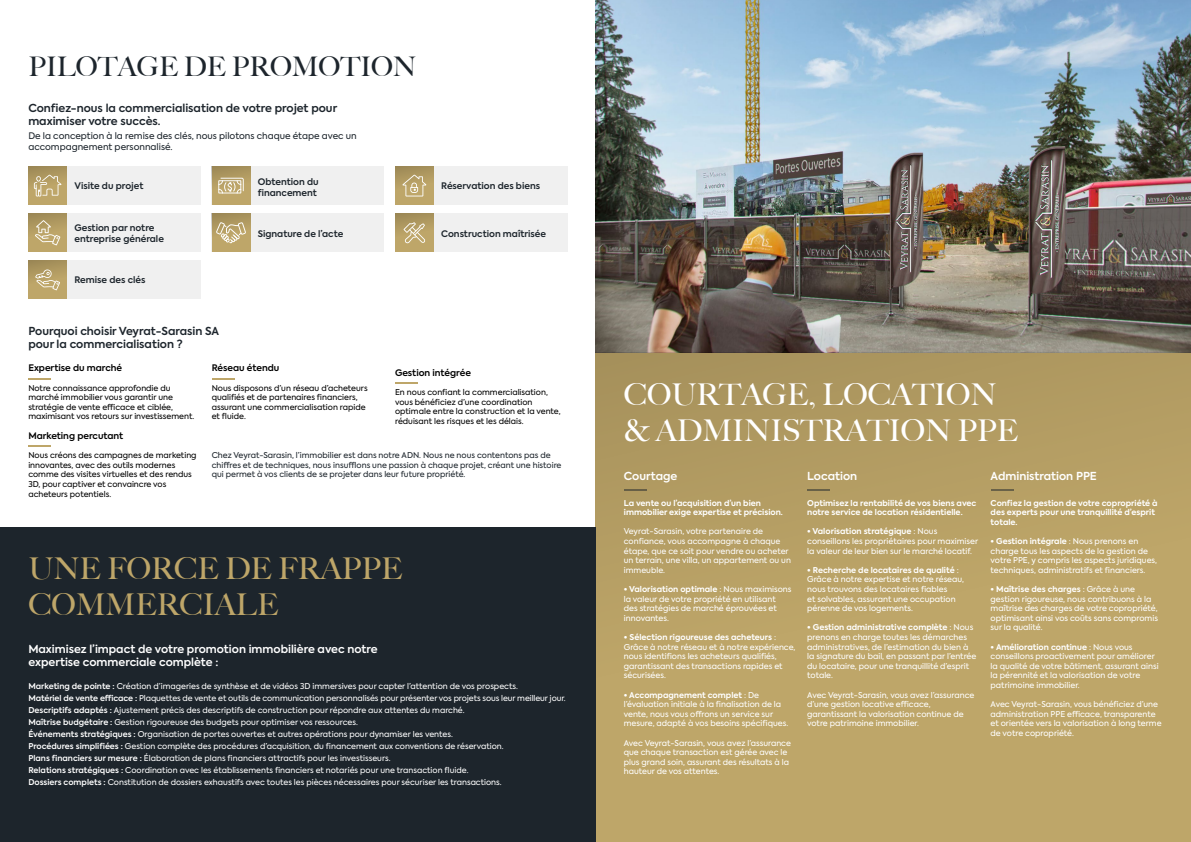
<style>
.page{position:relative;width:1191px;height:842px;background:#fff}
.page>*{position:absolute;margin:0;border:0;box-sizing:border-box;transform-origin:0 0}
.t1{font:500 30px/36px "Big Caslon";color:#fff}
.t2{font:500 30px/36px "Big Caslon";color:#bea669}
.t3{font:500 27px "Big Caslon";color:#1d252c}
.t4{font:600 11px/13.2px "Axiforma";color:#1d252c}
.t5{font:600 11px/13.2px "Axiforma";color:#fff}
.t6{font:600 9px/10.8px "Axiforma";color:#1d252c}
.t7{font:9px/10.8px "Axiforma";color:#1d252c}
.t8{font:600 9px "Axiforma";color:#000}
.t9{font:8px/9.6px "Axiforma";color:#fff}
.t10{font:8px/9.6px "Axiforma";color:#000}
.t11{font:700 8px/9.6px "Axiforma";color:#fff}
.t12{font:8px/9.6px "Axiforma";color:#1d252c}
.t13{font:8px/9.6px "Axiforma";color:#fdfdfd}
.s1{font-weight:600}
.s2{font-weight:700}
</style>
<div class="page">
<div style="left:28px;top:166px;width:172px;height:39px;background:#f0f0f0"></div>
<div style="left:28px;top:213px;width:172px;height:39px;background:#f0f0f0"></div>
<div style="left:28px;top:261px;width:172px;height:38px;background:#f0f0f0"></div>
<div style="left:212px;top:213px;width:172px;height:39px;background:#f0f0f0"></div>
<div style="left:395px;top:213px;width:172px;height:39px;background:#f0f0f0"></div>
<div style="left:212px;top:166px;width:172px;height:39px;background:#f0f0f0"></div>
<div style="left:395px;top:166px;width:172px;height:39px;background:#f0f0f0"></div>
<div style="left:28px;top:166px;width:39px;height:39px;background:linear-gradient(to bottom,#a6915b,#c6ae6f)"></div>
<div style="left:28px;top:213px;width:39px;height:39px;background:linear-gradient(to bottom,#a6915b,#c6ad6e)"></div>
<div style="left:28px;top:261px;width:39px;height:38px;background:linear-gradient(to bottom,#a8935c,#c4ab6c)"></div>
<div style="left:212px;top:166px;width:38px;height:39px;background:linear-gradient(to bottom,#a7925c,#c6ad6d)"></div>
<div style="left:212px;top:213px;width:38px;height:39px;background:linear-gradient(to bottom,#a7925c,#c6ad6e)"></div>
<svg style="left:395px;top:166px;width:39px;height:39px"></svg>
<div style="left:395px;top:213px;width:39px;height:39px;background:linear-gradient(to bottom,#a7915b,#c6ad6e)"></div>
<svg style="left:34px;top:175px;width:27px;height:21px"></svg>
<svg style="left:218px;top:178px;width:26px;height:15px"></svg>
<svg style="left:402px;top:175px;width:24px;height:21px"></svg>
<svg style="left:35px;top:220px;width:25px;height:25px"></svg>
<svg style="left:216px;top:222px;width:30px;height:21px"></svg>
<svg style="left:403px;top:222px;width:22px;height:21px"></svg>
<svg style="left:35px;top:269px;width:25px;height:21px"></svg>
<img style="left:595px;top:0;width:596px;height:353px">
<div style="left:595px;top:353px;width:596px;height:489px;background:linear-gradient(to right,#b69f64,#bca468)"></div>
<hr style="left:624px;top:489px;width:22px;height:2px;background:#1d252c">
<hr style="left:990px;top:489px;width:23px;height:2px;background:#1d252c">
<hr style="left:807px;top:489px;width:23px;height:2px;background:#1d252c">
<svg style="left:28px;top:378px;width:23px;height:1px"></svg>
<svg style="left:28px;top:445px;width:23px;height:1px"></svg>
<svg style="left:212px;top:378px;width:22px;height:1px"></svg>
<svg style="left:395px;top:382px;width:23px;height:1px"></svg>
<div style="left:0;top:527px;width:595px;height:315px;background:#1d252c"></div>
<h2 class="t3" style="left:28px;top:45px;width:390px">PILOTAGE DE PROMOTION</h2>
<h3 class="t4" style="left:28px;top:102px;width:310px">Confiez-nous la commercialisation de votre projet pour maximiser votre succès.</h3>
<p class="t7" style="left:28px;top:131px;width:330px">De la conception à la remise des clés, nous pilotons chaque étape avec un accompagnement personnalisé.</p>
<p class="t6" style="left:74px;top:181px;width:70px">Visite du projet</p>
<p class="t6" style="left:258px;top:176px;width:62px">Obtention du financement</p>
<p class="t6" style="left:441px;top:181px;width:100px">Réservation des biens</p>
<p class="t6" style="left:74px;top:222px;width:91px">Gestion par notre entreprise générale</p>
<p class="t6" style="left:441px;top:228px;width:106px">Construction maîtrisée</p>
<p class="t6" style="left:258px;top:228px;width:87px">Signature de l’acte</p>
<p class="t6" style="left:74px;top:275px;width:72px">Remise des clés</p>
<h3 class="t4" style="left:28px;top:324px;width:192px">Pourquoi choisir Veyrat-Sarasin SA pour la commercialisation ?</h3>
<p class="t8" style="left:28px;top:362px;width:95px">Expertise du marché</p>
<p class="t10" style="left:28px;top:383px;width:167px">Notre connaissance approfondie du marché immobilier vous garantir une stratégie de vente efficace et ciblée, maximisant vos retours sur investissement.</p>
<p class="t8" style="left:28px;top:430px;width:96px">Marketing percutant</p>
<p class="t10" style="left:28px;top:451px;width:170px">Nous créons des campagnes de marketing innovantes, avec des outils modernes comme des visites virtuelles et des rendus 3D, pour captiver et convaincre vos acheteurs potentiels.</p>
<p class="t8" style="left:212px;top:362px;width:69px">Réseau étendu</p>
<p class="t10" style="left:212px;top:383px;width:157px">Nous disposons d’un réseau d’acheteurs qualifiés et de partenaires financiers, assurant une commercialisation rapide et fluide.</p>
<p class="t8" style="left:395px;top:367px;width:77px">Gestion intégrée</p>
<p class="t10" style="left:395px;top:388px;width:167px">En nous confiant la commercialisation, vous bénéficiez d’une coordination optimale entre la construction et la vente, réduisant les risques et les délais.</p>
<p class="t12" style="left:212px;top:451px;width:351px">Chez Veyrat-Sarasin, l’immobilier est dans notre ADN. Nous ne nous contentons pas de chiffres et de techniques, nous insufflons une passion à chaque projet, créant une histoire qui permet à vos clients de se projeter dans leur future propriété.</p>
<h1 class="t2" style="left:28px;top:549px;width:376px">UNE FORCE DE FRAPPE<br>COMMERCIALE</h1>
<h3 class="t5" style="left:28px;top:643px;width:351px">Maximisez l’impact de votre promotion immobilière avec notre expertise commerciale complète :</h3>
<p class="t9" style="left:28px;top:681px;width:539px;line-height:12px"><span class="s1">Marketing de pointe :</span> Création d’imageries de synthèse et de vidéos 3D immersives pour capter l’attention de vos prospects.<br><span class="s1">Matériel de vente efficace :</span> Plaquettes de vente et outils de communication personnalisés pour présenter vos projets sous leur meilleur jour.<br><span class="s1">Descriptifs adaptés :</span> Ajustement précis des descriptifs de construction pour répondre aux attentes du marché.<br><span class="s1">Maîtrise budgétaire :</span> Gestion rigoureuse des budgets pour optimiser vos ressources.<br><span class="s1">Événements stratégiques :</span> Organisation de portes ouvertes et autres opérations pour dynamiser les ventes.<br><span class="s1">Procédures simplifiées :</span> Gestion complète des procédures d’acquisition, du financement aux conventions de réservation.<br><span class="s1">Plans financiers sur mesure :</span> Élaboration de plans financiers attractifs pour les investisseurs.<br><span class="s1">Relations stratégiques :</span> Coordination avec les établissements financiers et notariés pour une transaction fluide.<br><span class="s1">Dossiers complets :</span> Constitution de dossiers exhaustifs avec toutes les pièces nécessaires pour sécuriser les transactions.</p>
<h1 class="t1" style="left:624px;top:375px;width:396px">COURTAGE, LOCATION &amp; ADMINISTRATION PPE</h1>
<h3 class="t5" style="left:624px;top:469px;width:55px">Courtage</h3>
<p class="t11" style="left:624px;top:498px;width:161px">La vente ou l’acquisition d’un bien immobilier exige expertise et précision.</p>
<p class="t13" style="left:624px;top:527px;width:169px">Veyrat-Sarasin, votre partenaire de confiance, vous accompagne à chaque étape, que ce soit pour vendre ou acheter un terrain, une villa, un appartement ou un immeuble.</p>
<p class="t9" style="left:624px;top:584px;width:169px"><span class="s2">• Valorisation optimale</span> : Nous maximisons la valeur de votre propriété en utilisant des stratégies de marché éprouvées et innovantes.</p>
<p class="t9" style="left:624px;top:632px;width:173px"><span class="s2">• Sélection rigoureuse des acheteurs</span> :<br>Grâce à notre réseau et à notre expérience, nous identifions les acheteurs qualifiés, garantissant des transactions rapides et sécurisées.</p>
<p class="t9" style="left:624px;top:690px;width:166px"><span class="s2">• Accompagnement complet</span> : De l’évaluation initiale à la finalisation de la vente, nous vous offrons un service sur mesure, adapté à vos besoins spécifiques.</p>
<p class="t9" style="left:624px;top:738px;width:169px">Avec Veyrat-Sarasin, vous avez l’assurance que chaque transaction est gérée avec le plus grand soin, assurant des résultats à la hauteur de vos attentes.</p>
<h3 class="t5" style="left:807px;top:469px;width:51px">Location</h3>
<p class="t11" style="left:807px;top:498px;width:171px">Optimisez la rentabilité de vos biens avec notre service de location résidentielle.</p>
<p class="t9" style="left:807px;top:527px;width:172px"><span class="s2">• Valorisation stratégique</span> : Nous conseillons les propriétaires pour maximiser la valeur de leur bien sur le marché locatif.</p>
<p class="t9" style="left:807px;top:565px;width:158px"><span class="s2">• Recherche de locataires de qualité</span> :<br>Grâce à notre expertise et notre réseau, nous trouvons des locataires fiables<br>et solvables, assurant une occupation pérenne de vos logements.</p>
<p class="t9" style="left:807px;top:623px;width:171px"><span class="s2">• Gestion administrative complète</span> : Nous prenons en charge toutes les démarches administratives, de l’estimation du bien à la signature du bail, en passant par l’entrée du locataire, pour une tranquillité d’esprit totale.</p>
<p class="t9" style="left:807px;top:690px;width:169px">Avec Veyrat-Sarasin, vous avez l’assurance d’une gestion locative efficace, garantissant la valorisation continue de votre patrimoine immobilier.</p>
<h3 class="t5" style="left:990px;top:469px;width:108px">Administration PPE</h3>
<p class="t11" style="left:990px;top:498px;width:169px">Confiez la gestion de votre copropriété à des experts pour une tranquillité d’esprit totale.</p>
<p class="t9" style="left:990px;top:536px;width:168px"><span class="s2">• Gestion intégrale</span> : Nous prenons en charge tous les aspects de la gestion de votre PPE, y compris les aspects juridiques, techniques, administratifs et financiers.</p>
<p class="t9" style="left:990px;top:584px;width:169px"><span class="s2">• Maîtrise des charges</span> : Grâce à une gestion rigoureuse, nous contribuons à la maîtrise des charges de votre copropriété, optimisant ainsi vos coûts sans compromis sur la qualité.</p>
<p class="t9" style="left:990px;top:642px;width:170px"><span class="s2">• Amélioration continue</span> : Nous vous conseillons proactivement pour améliorer la qualité de votre bâtiment, assurant ainsi la pérennité et la valorisation de votre patrimoine immobilier.</p>
<p class="t9" style="left:990px;top:700px;width:172px">Avec Veyrat-Sarasin, vous bénéficiez d’une administration PPE efficace, transparente et orientée vers la valorisation à long terme de votre copropriété.</p>
</div>
